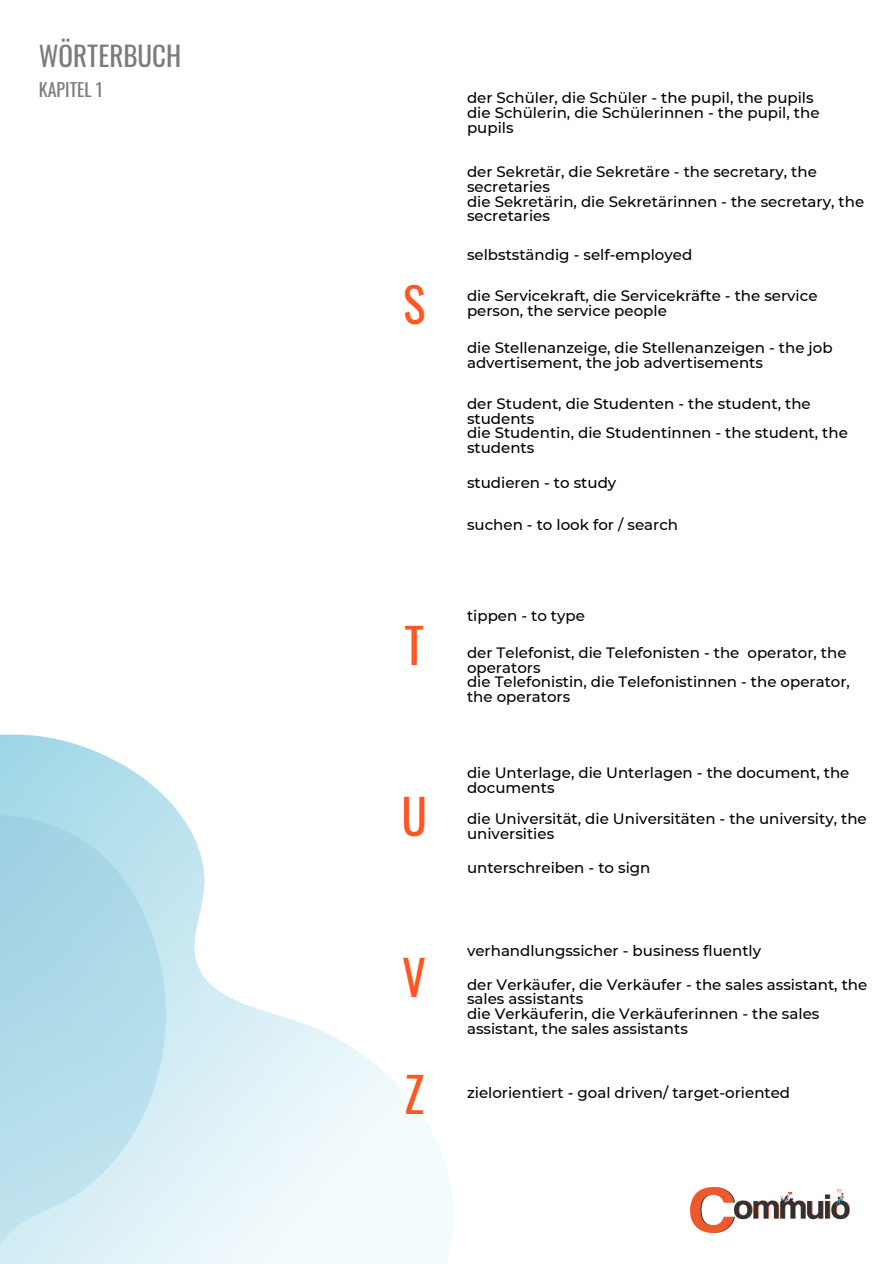
<style>
.page{position:relative;width:894px;height:1264px;background:#fff}
.page>*{position:absolute;margin:0;border:0;box-sizing:border-box;transform-origin:0 0}
.t1{font:47.25px "Oswald";color:#fe5722}
.t2{font:27px "Oswald";color:#7d7c7a}
.t3{font:18px "Oswald";color:#7d7c7a}
.t4{font:500 15px/14.7px "Montserrat";color:#000}
</style>
<div class="page">
<img style="left:0;top:734px;width:453px;height:529px">
<img style="left:690px;top:1187px;width:159px;height:45px">
<h2 class="t2" style="left:39px;top:35px;width:144px">WÖRTERBUCH</h2>
<p class="t3" style="left:39px;top:76px;width:66px">KAPITEL 1</p>
<p class="t4" style="left:467px;top:91px;width:354px">der Schüler, die Schüler - the pupil, the pupils die Schülerin, die Schülerinnen - the pupil, the pupils</p>
<p class="t4" style="left:467px;top:165px;width:398px">der Sekretär, die Sekretäre - the secretary, the secretaries<br>die Sekretärin, die Sekretärinnen - the secretary, the secretaries</p>
<h1 class="t1" style="left:403px;top:268px;width:24px">S</h1>
<h1 class="t1" style="left:404px;top:609px;width:21px">T</h1>
<h1 class="t1" style="left:401px;top:779px;width:27px">U</h1>
<h1 class="t1" style="left:402px;top:940px;width:25px">V</h1>
<p class="t4" style="left:467px;top:248px;width:227px">selbstständig - self-employed</p>
<p class="t4" style="left:467px;top:288px;width:352px">die Servicekraft, die Servicekräfte - the service person, the service people</p>
<p class="t4" style="left:467px;top:340px;width:367px">die Stellenanzeige, die Stellenanzeigen - the job advertisement, the job advertisements</p>
<p class="t4" style="left:467px;top:396px;width:382px">der Student, die Studenten - the student, the students<br>die Studentin, die Studentinnen - the student, the students</p>
<p class="t4" style="left:467px;top:475px;width:151px">studieren - to study</p>
<p class="t4" style="left:467px;top:517px;width:212px">suchen - to look for / search</p>
<p class="t4" style="left:467px;top:608px;width:119px">tippen - to type</p>
<p class="t4" style="left:467px;top:645px;width:384px">der Telefonist, die Telefonisten - the operator, the operators<br>die Telefonistin, die Telefonistinnen - the operator, the operators</p>
<p class="t4" style="left:467px;top:765px;width:384px">die Unterlage, die Unterlagen - the document, the documents</p>
<p class="t4" style="left:467px;top:811px;width:401px">die Universität, die Universitäten - the university, the universities</p>
<p class="t4" style="left:467px;top:859px;width:185px">unterschreiben - to sign</p>
<p class="t4" style="left:467px;top:943px;width:295px">verhandlungssicher - business fluently</p>
<p class="t4" style="left:467px;top:977px;width:402px">der Verkäufer, die Verkäufer - the sales assistant, the sales assistants<br>die Verkäuferin, die Verkäuferinnen - the sales assistant, the sales assistants</p>
<h1 class="t1" style="left:404px;top:1057px;width:21px">Z</h1>
<p class="t4" style="left:467px;top:1084px;width:324px">zielorientiert - goal driven/ target-oriented</p>
</div>
